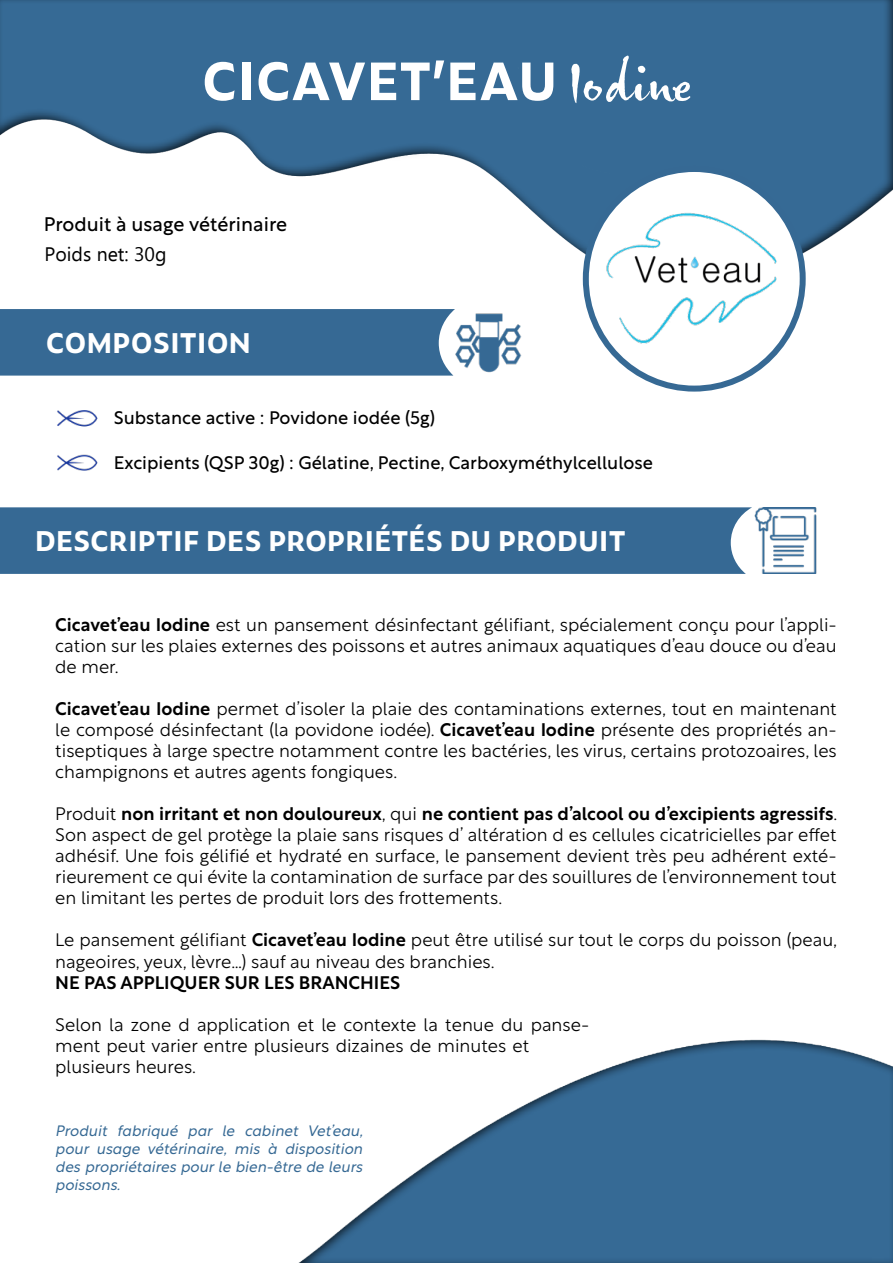
<style>
.page{position:relative;width:893px;height:1263px;background:#fff}
.page>*{position:absolute;margin:0;border:0;box-sizing:border-box;transform-origin:0 0}
.t1{font:700 51px "Zeitung Pro";color:#fff}
.t2{font:700 27px "Zeitung Pro";color:#fff}
.t3{font:19.5px "Rustica";color:#000}
.t4{font:19.5px "Ebrima";color:#000}
.t5{font:300 18px/21px "Rustica";color:#000;text-align:justify}
.t6{font:18px "Rustica";color:#000}
.t7{font:500 18px "Rustica";color:#000}
.t8{font:italic 300 15px/18px "Rustica";color:#366994;text-align:justify}
.s1{font-family:"Gizmo";font-weight:400;font-size:63px}
.s2{font-weight:500}
</style>
<div class="page">
<svg style="left:0;top:567px;width:254px;height:7px;background:#386b95"></svg>
<div style="left:0;top:0;width:893px;height:567px;background:#000;opacity:.75"></div>
<div style="left:586px;top:169px;width:217px;height:220px;background:#fff;border-radius:50%"></div>
<img style="left:597px;top:205px;width:194px;height:144px">
<div style="left:583px;top:166px;width:223px;height:226px;border:6px solid #366994;border-radius:50%"></div>
<div style="left:254px;top:447px;width:639px;height:816px;background:#000;opacity:.75"></div>
<div style="left:0;top:309px;width:448px;height:67px;background:#366994"></div>
<img style="left:448px;top:301px;width:82px;height:83px">
<img style="left:752px;top:507px;width:67px;height:67px">
<img style="left:55px;top:407px;width:44px;height:22px">
<img style="left:55px;top:451px;width:44px;height:22px">
<h1 class="t1" style="left:202px;top:42px;width:491px">CICAVET’EAU <span class="s1">Iodine</span></h1>
<p class="t3" style="left:44px;top:207px;width:245px">Produit à usage vétérinaire</p>
<p class="t4" style="left:45px;top:239px;width:124px">Poids net: 30g</p>
<h2 class="t2" style="left:46px;top:322px;width:206px">COMPOSITION</h2>
<p class="t6" style="left:114px;top:402px;width:323px">Substance active : Povidone iodée (5g)</p>
<p class="t6" style="left:114px;top:447px;width:541px">Excipients (QSP 30g) : Gélatine, Pectine, Carboxyméthylcellulose</p>
<h2 class="t2" style="left:35px;top:520px;width:592px">DESCRIPTIF DES PROPRIÉTÉS DU PRODUIT</h2>
<p class="t5" style="left:55px;top:612px;width:783px"><span class="s2">Cicavet’eau Iodine</span> est un pansement désinfectant gélifiant, spécialement conçu pour l’appli&shy;cation sur les plaies externes des poissons et autres animaux aquatiques d’eau douce ou d’eau de mer.</p>
<p class="t5" style="left:55px;top:696px;width:783px"><span class="s2">Cicavet’eau Iodine</span> permet d’isoler la plaie des contaminations externes, tout en maintenant le composé désinfectant (la povidone iodée). <span class="s2">Cicavet’eau Iodine</span> présente des propriétés an&shy;tiseptiques à large spectre notamment contre les bactéries, les virus, certains protozoaires, les champignons et autres agents fongiques.</p>
<p class="t5" style="left:55px;top:801px;width:784px">Produit <span class="s2">non irritant et non douloureux</span>, qui <span class="s2">ne contient pas d’alcool ou d’excipients agressifs</span>.<br>Son aspect de gel protège la plaie sans risques d’ altération d es cellules cicatricielles par effet adhésif. Une fois gélifié et hydraté en surface, le pansement devient très peu adhérent exté&shy;rieurement ce qui évite la contamination de surface par des souillures de l’environnement tout en limitant les pertes de produit lors des frottements.</p>
<p class="t5" style="left:55px;top:927px;width:784px">Le pansement gélifiant <span class="s2">Cicavet’eau Iodine</span> peut être utilisé sur tout le corps du poisson (peau, nageoires, yeux, lèvre…) sauf au niveau des branchies.</p>
<p class="t7" style="left:55px;top:966px;width:346px">NE PAS APPLIQUER SUR LES BRANCHIES</p>
<p class="t5" style="left:55px;top:1012px;width:535px;text-align:left">Selon la zone d application et le contexte la tenue du panse&shy;ment peut varier entre plusieurs dizaines de minutes et plusieurs heures.</p>
<p class="t8" style="left:55px;top:1120px;width:309px">Produit fabriqué par le cabinet Vet’eau, pour usage vétérinaire, mis à disposition des propriétaires pour le bien-être de leurs poissons.</p>
</div>
